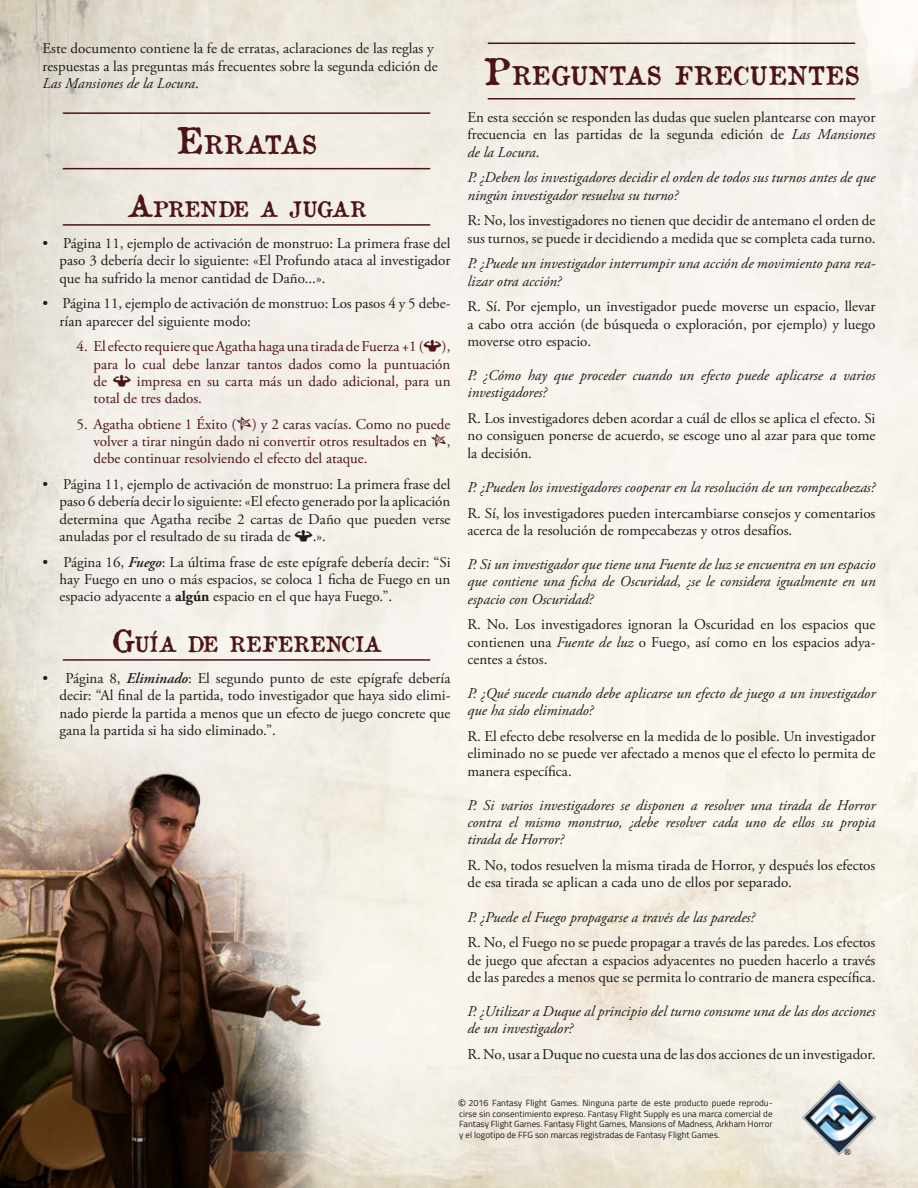
<style>
.page{position:relative;width:918px;height:1188px;background:#fff}
.page>*{position:absolute;margin:0;border:0;box-sizing:border-box;transform-origin:0 0}
.t1{font:25.2px "Old Newspaper Types";color:#4c1415}
.t2{font:21px "Old Newspaper Types";color:#4c1415}
.t3{font:15px/17.2px "Adobe Garamond Pro";color:#1d1d1b;text-align:justify}
.t4{font:italic 15px/17.2px "Adobe Garamond Pro";color:#1d1d1b}
.t5{font:15px/17.2px "Adobe Garamond Pro";color:#4c1415;text-align:justify}
.t6{font:9px/10.5px "Titillium Legal Text";color:#1d1d1b;text-align:justify}
.s1{font-style:italic}
.s2{font-size:36px}
.s3{font-size:30px}
.s4{font-family:"Mansions EDGE"}
.s5{font-weight:600;font-style:italic}
.s6{font-weight:700}
</style>
<div class="page">
<img style="left:0;top:0;width:918px;height:1188px">
<img style="left:0;top:682px;width:336px;height:506px">
<hr style="left:63px;top:112px;width:367px;height:2px;background:#4c1415">
<hr style="left:63px;top:168px;width:367px;height:1px;background:#4c1415">
<hr style="left:63px;top:224px;width:367px;height:2px;background:#4c1415">
<hr style="left:63px;top:659px;width:367px;height:2px;background:#4c1415">
<hr style="left:488px;top:43px;width:367px;height:1px;background:#4c1415">
<hr style="left:488px;top:98px;width:367px;height:2px;background:#4c1415">
<img style="left:802px;top:1081px;width:73px;height:73px">
<p class="t3" style="left:43px;top:41px;width:397px;text-align:left">Este documento contiene la fe de erratas, aclaraciones de las reglas y respuestas a las preguntas más frecuentes sobre la segunda edición de<br><span class="s1">Las Mansiones de la Locura</span>.</p>
<h1 class="t1" style="left:176px;top:128px;width:142px"><span class="s2">E</span>RRATAS</h1>
<h2 class="t2" style="left:126px;top:196px;width:242px"><span class="s3">A</span>PRENDE A JUGAR</h2>
<p class="t3" style="left:60px;top:235px;width:393px;text-indent:-17px">• Página 11, ejemplo de activación de monstruo: La primera frase del paso 3 debería decir lo siguiente: «El Profundo ataca al investigador que ha sufrido la menor cantidad de Daño...».</p>
<p class="t3" style="left:60px;top:296px;width:393px;text-indent:-17px">• Página 11, ejemplo de activación de monstruo: Los pasos 4 y 5 debe&shy;rían aparecer del siguiente modo:</p>
<p class="t5" style="left:94px;top:339px;width:358px;text-indent:-17px">4. El efecto requiere que Agatha haga una tirada de Fuerza +1 (<span class="s4">A</span>), para lo cual debe lanzar tantos dados como la puntuación de <span class="s4">A</span> impresa en su carta más un dado adicional, para un total de tres dados.</p>
<p class="t5" style="left:94px;top:416px;width:359px;text-indent:-17px">5. Agatha obtiene 1 Éxito (<span class="s4">G</span>) y 2 caras vacías. Como no puede volver a tirar ningún dado ni convertir otros resultados en <span class="s4">G</span>, debe continuar resolviendo el efecto del ataque.</p>
<p class="t3" style="left:60px;top:476px;width:392px;text-indent:-17px">• Página 11, ejemplo de activación de monstruo: La primera frase del paso 6 debería decir lo siguiente: «El efecto generado por la aplicación determina que Agatha recibe 2 cartas de Daño que pueden verse anuladas por el resultado de su tirada de <span class="s4">A</span>.».</p>
<p class="t3" style="left:60px;top:554px;width:393px;text-indent:-17px">• Página 16, <span class="s5">Fuego</span>: La última frase de este epígrafe debería decir: “Si hay Fuego en uno o más espacios, se coloca 1 ficha de Fuego en un espacio adyacente a <span class="s6">algún</span> espacio en el que haya Fuego.”.</p>
<h2 class="t2" style="left:111px;top:631px;width:272px"><span class="s3">G</span>UÍA DE REFERENCIA</h2>
<p class="t3" style="left:60px;top:670px;width:393px;text-indent:-17px">• Página 8, <span class="s5">Eliminado</span>: El segundo punto de este epígrafe debería decir: “Al final de la partida, todo investigador que haya sido elimi&shy;nado pierde la partida a menos que un efecto de juego concrete que gana la partida si ha sido eliminado.”.</p>
<h1 class="t1" style="left:484px;top:58px;width:377px"><span class="s2">P</span>REGUNTAS FRECUENTES</h1>
<p class="t3" style="left:468px;top:109px;width:409px">En esta sección se responden las dudas que suelen plantearse con mayor frecuencia en las partidas de la segunda edición de <span class="s1">Las Mansiones de la Locura</span>.</p>
<p class="t4" style="left:468px;top:169px;width:409px">P. ¿Deben los investigadores decidir el orden de todos sus turnos antes de que ningún investigador resuelva su turno?</p>
<p class="t3" style="left:468px;top:212px;width:410px">R: No, los investigadores no tienen que decidir de antemano el orden de sus turnos, se puede ir decidiendo a medida que se completa cada turno.</p>
<p class="t4" style="left:468px;top:255px;width:410px">P. ¿Puede un investigador interrumpir una acción de movimiento para rea&shy;lizar otra acción?</p>
<p class="t3" style="left:468px;top:298px;width:410px">R. Sí. Por ejemplo, un investigador puede moverse un espacio, llevar a cabo otra acción (de búsqueda o exploración, por ejemplo) y luego moverse otro espacio.</p>
<p class="t4" style="left:468px;top:367px;width:409px">P. ¿Cómo hay que proceder cuando un efecto puede aplicarse a varios investigadores?</p>
<p class="t3" style="left:468px;top:410px;width:409px">R. Los investigadores deben acordar a cuál de ellos se aplica el efecto. Si no consiguen ponerse de acuerdo, se escoge uno al azar para que tome la decisión.</p>
<p class="t4" style="left:468px;top:479px;width:409px">P. ¿Pueden los investigadores cooperar en la resolución de un rompecabezas?</p>
<p class="t3" style="left:468px;top:505px;width:409px">R. Sí, los investigadores pueden intercambiarse consejos y comentarios acerca de la resolución de rompecabezas y otros desafíos.</p>
<p class="t4" style="left:468px;top:556px;width:410px;text-align:justify">P. Si un investigador que tiene una Fuente de luz se encuentra en un espacio que contiene una ficha de Oscuridad, ¿se le considera igualmente en un espacio con Oscuridad?</p>
<p class="t3" style="left:468px;top:616px;width:409px">R. No. Los investigadores ignoran la Oscuridad en los espacios que contienen una <span class="s1">Fuente de luz</span> o Fuego, así como en los espacios adya&shy;centes a éstos.</p>
<p class="t4" style="left:468px;top:685px;width:409px">P. ¿Qué sucede cuando debe aplicarse un efecto de juego a un investigador que ha sido eliminado?</p>
<p class="t3" style="left:468px;top:728px;width:409px">R. El efecto debe resolverse en la medida de lo posible. Un investigador eliminado no se puede ver afectado a menos que el efecto lo permita de manera específica.</p>
<p class="t4" style="left:468px;top:797px;width:410px;text-align:justify">P. Si varios investigadores se disponen a resolver una tirada de Horror contra el mismo monstruo, ¿debe resolver cada uno de ellos su propia tirada de Horror?</p>
<p class="t3" style="left:468px;top:857px;width:409px">R. No, todos resuelven la misma tirada de Horror, y después los efectos de esa tirada se aplican a cada uno de ellos por separado.</p>
<p class="t4" style="left:468px;top:909px;width:289px">P. ¿Puede el Fuego propagarse a través de las paredes?</p>
<p class="t3" style="left:468px;top:935px;width:409px">R. No, el Fuego no se puede propagar a través de las paredes. Los efectos de juego que afectan a espacios adyacentes no pueden hacerlo a través de las paredes a menos que se permita lo contrario de manera específica.</p>
<p class="t4" style="left:468px;top:1003px;width:409px">P. ¿Utilizar a Duque al principio del turno consume una de las dos acciones de un investigador?</p>
<p class="t3" style="left:468px;top:1046px;width:409px">R. No, usar a Duque no cuesta una de las dos acciones de un investigador.</p>
<p class="t6" style="left:459px;top:1097px;width:315px">© 2016 Fantasy Flight Games. Ninguna parte de este producto puede reprodu&shy;cirse sin consentimiento expreso. Fantasy Flight Supply es una marca comercial de Fantasy Flight Games. Fantasy Flight Games, Mansions of Madness, Arkham Horror y el logotipo de FFG son marcas registradas de Fantasy Flight Games.</p>
</div>
